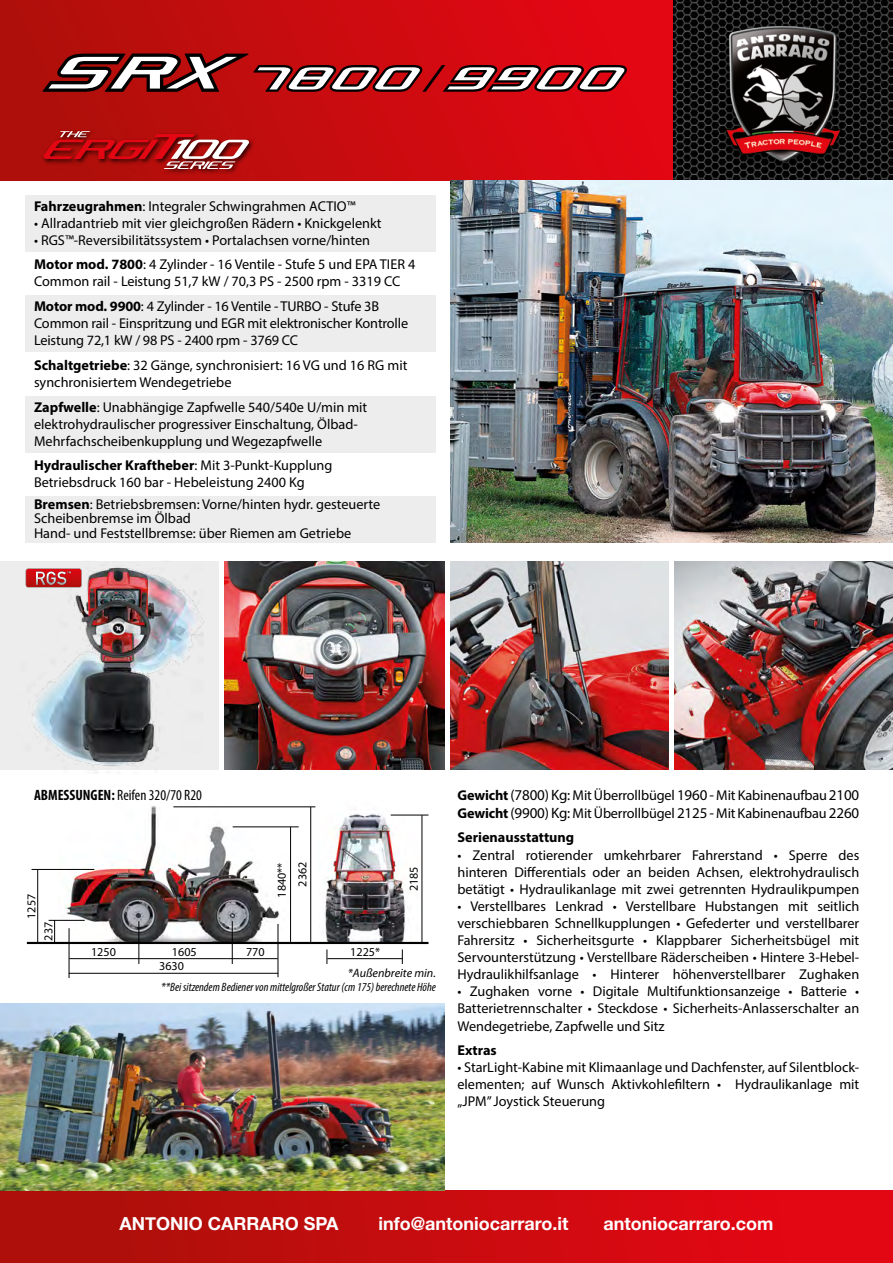
<style>
.page{position:relative;width:893px;height:1263px;background:#fff}
.page>*{position:absolute;margin:0;border:0;box-sizing:border-box;transform-origin:0 0}
.t1{font:700 18px "Helvetica Neue";color:#fff}
.t2{font:condensed 15px "Myriad Pro";color:#000}
.t3{font:14.25px/17.1px "Myriad Pro";color:#000}
.t4{font:700 14.25px "Myriad Pro";color:#000}
.t5{font:italic condensed 12.15px "Myriad Pro";color:#000}
.t6{font:12.15px "Myriad Pro";color:#000}
.t7{font:italic 12.15px "Myriad Pro";color:#000}
.s1{font-weight:700}
.s2{font-size:15px}
</style>
<div class="page">
<img style="left:673px;top:0;width:220px;height:181px">
<div style="left:0;top:1191px;width:893px;height:72px;background:linear-gradient(to right,#a81109,#e90614)"></div>
<div style="left:0;top:0;width:673px;height:181px;background:linear-gradient(to right,#ac100a,#e60614)"></div>
<div style="left:716px;top:21px;width:134px;height:153px;background:#000;opacity:.75"></div>
<img style="left:719px;top:16px;width:127px;height:156px">
<div style="left:42px;top:129px;width:213px;height:46px;background:#000;opacity:.75"></div>
<svg style="left:43px;top:131px;width:207px;height:38px;background:#b02a2b"></svg>
<div style="left:0;top:561px;width:218px;height:208px;background:#ededed"></div>
<img style="left:13px;top:567px;width:194px;height:206px">
<img style="left:450px;top:561px;width:219px;height:208px">
<img style="left:675px;top:561px;width:218px;height:208px">
<svg style="left:26px;top:568px;width:56px;height:20px"></svg>
<img style="left:36px;top:571px;width:35px;height:14px">
<img style="left:224px;top:561px;width:220px;height:208px">
<svg style="left:42px;top:54px;width:585px;height:38px"></svg>
<img style="left:59px;top:806px;width:230px;height:136px">
<img style="left:315px;top:806px;width:106px;height:136px">
<hr style="left:69px;top:958px;width:209px;height:1px;background:#000">
<hr style="left:69px;top:928px;width:1px;height:50px;background:#000">
<hr style="left:278px;top:924px;width:1px;height:53px;background:#000">
<hr style="left:139px;top:921px;width:1px;height:43px;background:#000">
<hr style="left:232px;top:921px;width:1px;height:43px;background:#000">
<hr style="left:27px;top:942px;width:401px;height:2px;background:#000">
<hr style="left:69px;top:973px;width:209px;height:1px;background:#000">
<svg style="left:327px;top:949px;width:1px;height:15px"></svg>
<svg style="left:402px;top:949px;width:1px;height:15px"></svg>
<hr style="left:327px;top:958px;width:76px;height:1px;background:#000">
<hr style="left:391px;top:815px;width:37px;height:1px;background:#000">
<hr style="left:310px;top:807px;width:1px;height:136px;background:#000">
<hr style="left:173px;top:806px;width:142px;height:1px;background:#000">
<hr style="left:422px;top:815px;width:1px;height:127px;background:#000">
<hr style="left:32px;top:869px;width:62px;height:1px;background:#000">
<hr style="left:37px;top:869px;width:1px;height:73px;background:#000">
<hr style="left:49px;top:920px;width:36px;height:1px;background:#000">
<svg style="left:54px;top:921px;width:1px;height:21px"></svg>
<hr style="left:290px;top:827px;width:1px;height:115px;background:#000">
<hr style="left:233px;top:827px;width:66px;height:1px;background:#000">
<img style="left:450px;top:181px;width:443px;height:361px">
<img style="left:0;top:1003px;width:444px;height:188px">
<div style="left:26px;top:396px;width:410px;height:57px;background:#ededed"></div>
<div style="left:26px;top:496px;width:410px;height:46px;background:#ededed"></div>
<div style="left:26px;top:195px;width:410px;height:57px;background:#ededed"></div>
<div style="left:26px;top:295px;width:410px;height:57px;background:#ededed"></div>
<p class="t3" style="left:34px;top:197px;width:323px"><span class="s1">Fahrzeugrahmen</span>: Integraler Schwingrahmen ACTIO™</p>
<p class="t3" style="left:34px;top:214px;width:349px">• Allradantrieb mit vier gleichgroßen Rädern • Knickgelenkt</p>
<p class="t3" style="left:34px;top:227px;width:383px;line-height:24.6px">• RGS™-Reversibilitätssystem • Portalachsen vorne/hinten<br><span class="s1">Motor mod. 7800</span>: 4 Zylinder - 16 Ventile - Stufe 5 und EPA TIER 4</p>
<p class="t3" style="left:34px;top:269px;width:368px;line-height:24.6px">Common rail - Leistung 51,7 kW / 70,3 PS - 2500 rpm - 3319 CC<br><span class="s1">Motor mod. 9900</span>: 4 Zylinder - 16 Ventile - TURBO - Stufe 3B</p>
<p class="t3" style="left:34px;top:315px;width:376px">Common rail - Einspritzung und EGR mit elektronischer Kontrolle<br>Leistung 72,1 kW / 98 PS - 2400 rpm - 3769 CC</p>
<p class="t3" style="left:34px;top:356px;width:375px"><span class="s1">Schaltgetriebe</span>: 32 Gänge, synchronisiert: 16 VG und 16 RG mit synchronisiertem Wendegetriebe</p>
<p class="t3" style="left:34px;top:398px;width:335px"><span class="s1">Zapfwelle</span>: Unabhängige Zapfwelle 540/540e U/min mit elektrohydraulischer progressiver Einschaltung, Ölbad-<br>Mehrfachscheibenkupplung und Wegezapfwelle</p>
<p class="t3" style="left:34px;top:457px;width:300px"><span class="s1">Hydraulischer Kraftheber</span>: Mit 3-Punkt-Kupplung<br>Betriebsdruck 160 bar - Hebeleistung 2400 Kg</p>
<p class="t3" style="left:34px;top:497px;width:348px;line-height:14.2px"><span class="s1">Bremsen</span>: Betriebsbremsen: Vorne/hinten hydr. gesteuerte<br>Scheibenbremse im Ölbad<br>Hand- und Feststellbremse: über Riemen am Getriebe</p>
<p class="t2" style="left:34px;top:786px;width:169px"><span class="s1">ABMESSUNGEN:</span> Reifen 320/70 R20</p>
<p class="t6" style="left:24px;top:919px;width:26px;rotate:-90deg">1257</p>
<p class="t6" style="left:41px;top:941px;width:20px;rotate:-90deg">237</p>
<p class="t6" style="left:274px;top:898px;width:36px;rotate:-90deg">1840**</p>
<p class="t6" style="left:295px;top:887px;width:26px;rotate:-90deg">2362</p>
<p class="t6" style="left:406px;top:891px;width:26px;rotate:-90deg">2185</p>
<p class="t6" style="left:350px;top:944px;width:31px">1225*</p>
<p class="t6" style="left:91px;top:944px;width:26px">1250</p>
<p class="t6" style="left:172px;top:944px;width:26px">1605</p>
<p class="t6" style="left:246px;top:944px;width:20px">770</p>
<p class="t6" style="left:159px;top:959px;width:26px">3630</p>
<p class="t7" style="left:348px;top:965px;width:90px">*Außenbreite min.</p>
<p class="t5" style="left:161px;top:980px;width:276px">**Bei sitzendem Bediener von mittelgroßer Statur (cm 175) berechnete Höhe</p>
<p class="t3" style="left:457px;top:786px;width:403px;line-height:18px"><span class="s1">Gewicht</span><span class="s2">(7800) Kg:</span> Mit Überrollbügel <span class="s2">1960 -</span> Mit Kabinenaufbau <span class="s2">2100<br></span><span class="s1">Gewicht</span><span class="s2">(9900) Kg:</span> Mit Überrollbügel <span class="s2">2125 -</span> Mit Kabinenaufbau <span class="s2">2260</span></p>
<p class="t4" style="left:457px;top:828px;width:118px">Serienausstattung</p>
<p class="t3" style="left:457px;top:846px;width:403px;text-align:justify">• Zentral rotierender umkehrbarer Fahrerstand • Sperre des hinteren Differentials oder an beiden Achsen, elektrohydraulisch betätigt • Hydraulikanlage mit zwei getrennten Hydraulikpumpen</p>
<p class="t3" style="left:457px;top:897px;width:403px;text-align:justify">• Verstellbares Lenkrad • Verstellbare Hubstangen mit seitlich verschiebbaren Schnellkupplungen • Gefederter und verstellbarer Fahrersitz • Sicherheitsgurte • Klappbarer Sicherheitsbügel mit Servounterstützung • Verstellbare Räderscheiben • Hintere 3-Hebel-Hydraulikhilfsanlage • Hinterer höhenverstellbarer Zughaken</p>
<p class="t3" style="left:457px;top:983px;width:403px;text-align:justify">• Zughaken vorne • Digitale Multifunktionsanzeige • Batterie • Batterietrennschalter • Steckdose • Sicherheits-Anlasserschalter an Wendegetriebe, Zapfwelle und Sitz</p>
<p class="t4" style="left:457px;top:1041px;width:41px">Extras</p>
<p class="t3" style="left:457px;top:1059px;width:403px;text-align:justify">• StarLight-Kabine mit Klimaanlage und Dachfenster, auf Silentblock&shy;elementen; auf Wunsch Aktivkohlefiltern • Hydraulikanlage mit „JPM” Joystick Steuerung</p>
<p class="t1" style="left:119px;top:1209px;width:221px">ANTONIO CARRARO SPA</p>
<p class="t1" style="left:378px;top:1209px;width:192px">info@antoniocarraro.it</p>
<p class="t1" style="left:604px;top:1209px;width:171px">antoniocarraro.com</p>
</div>
